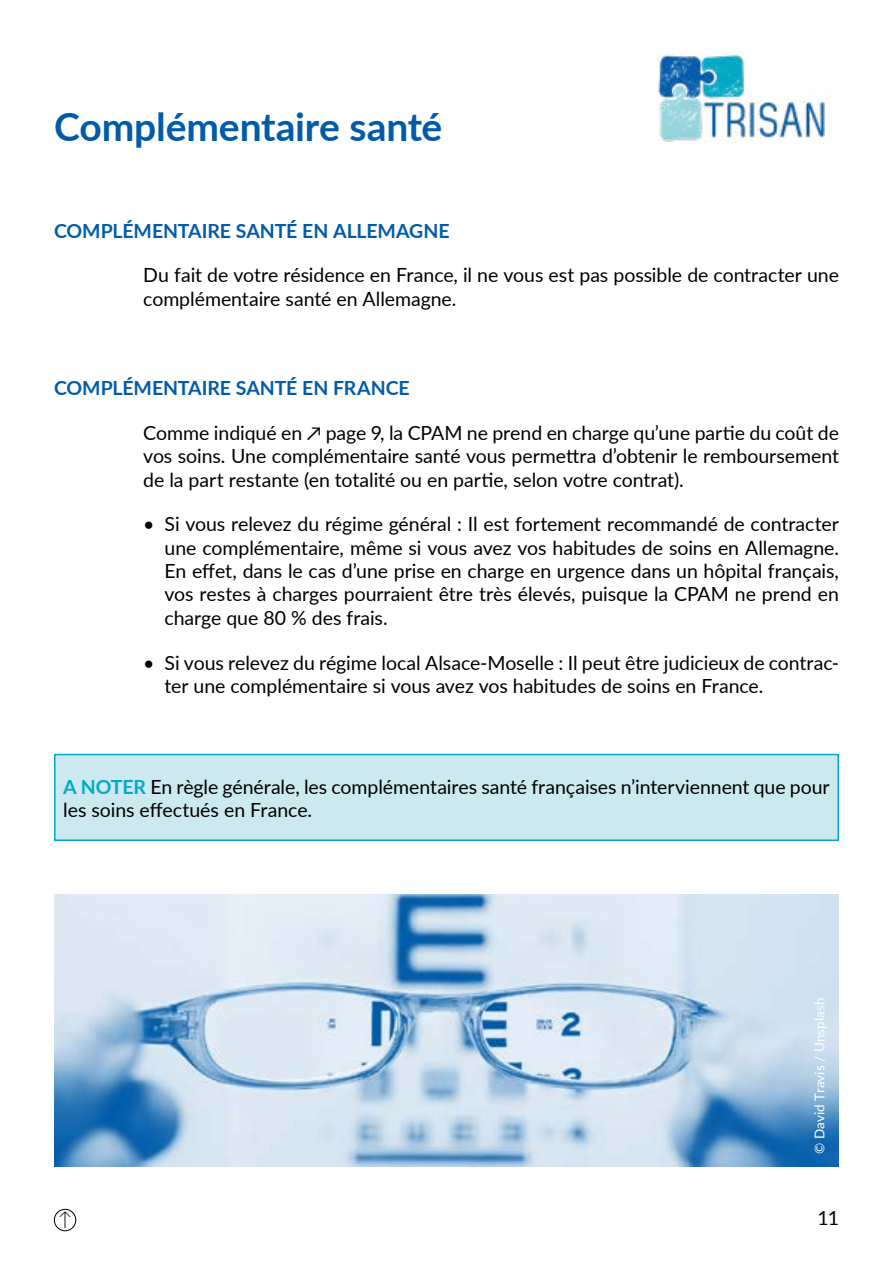
<style>
.page{position:relative;width:893px;height:1263px;background:#fff}
.page>*{position:absolute;margin:0;border:0;box-sizing:border-box;transform-origin:0 0}
.t1{font:700 39px "Lato";letter-spacing:-.005em;color:#005ca9}
.t2{font:19.5px/23.4px "Lato";letter-spacing:-.005em;color:#000}
.t3{font:700 19.5px "Lato";letter-spacing:-.005em;color:#005ca9}
.t4{font:300 19.5px "Lato";color:#000}
.t5{font:13.5px "Lato";letter-spacing:.01em;color:#fff}
.s1{font-weight:700;color:#04a9c5}
</style>
<div class="page">
<img style="left:659px;top:54px;width:166px;height:87px">
<img style="left:54px;top:894px;width:785px;height:272px">
<div style="left:54px;top:754px;width:785px;height:87px;background:#cbe9ee;border:2px solid #04a9c5"></div>
<div style="left:54px;top:1209px;width:22px;height:22px;border:1px solid #000;border-radius:50%"></div>
<h1 class="t1" style="left:54px;top:98px;width:390px">Complémentaire santé</h1>
<p class="t3" style="left:54px;top:216px;width:397px">COMPLÉMENTAIRE SANTÉ EN ALLEMAGNE</p>
<p class="t2" style="left:143px;top:263px;width:697px">Du fait de votre résidence en France, il ne vous est pas possible de contracter une complémentaire santé en Allemagne.</p>
<p class="t3" style="left:54px;top:374px;width:357px">COMPLÉMENTAIRE SANTÉ EN FRANCE</p>
<p class="t2" style="left:143px;top:420px;width:697px;text-align:justify">Comme indiqué en ↗ page 9, la CPAM ne prend en charge qu’une partie du coût de vos soins. Une complémentaire santé vous permettra d’obtenir le remboursement de la part restante (en totalité ou en partie, selon votre contrat).</p>
<p class="t2" style="left:165px;top:512px;width:676px;text-align:justify;text-indent:-21px">• Si vous relevez du régime général : Il est fortement recommandé de contracter une complémentaire, même si vous avez vos habitudes de soins en Allemagne.<br>En effet, dans le cas d’une prise en charge en urgence dans un hôpital français, vos restes à charges pourraient être très élevés, puisque la CPAM ne prend en charge que 80 % des frais.</p>
<p class="t2" style="left:165px;top:650px;width:676px;text-indent:-21px">• Si vous relevez du régime local Alsace-Moselle : Il peut être judicieux de contrac&shy;ter une complémentaire si vous avez vos habitudes de soins en France.</p>
<p class="t2" style="left:63px;top:774px;width:768px"><span class="s1">A NOTER</span> En règle générale, les complémentaires santé françaises n’interviennent que pour les soins effectués en France.</p>
<p class="t4" style="left:58px;top:1206px;width:16px">↑</p>
<p class="t5" style="left:810px;top:1154px;width:158px;rotate:-90deg">© David Travis / Unsplash</p>
<p class="t2" style="left:817px;top:1205px;width:23px">11</p>
</div>
